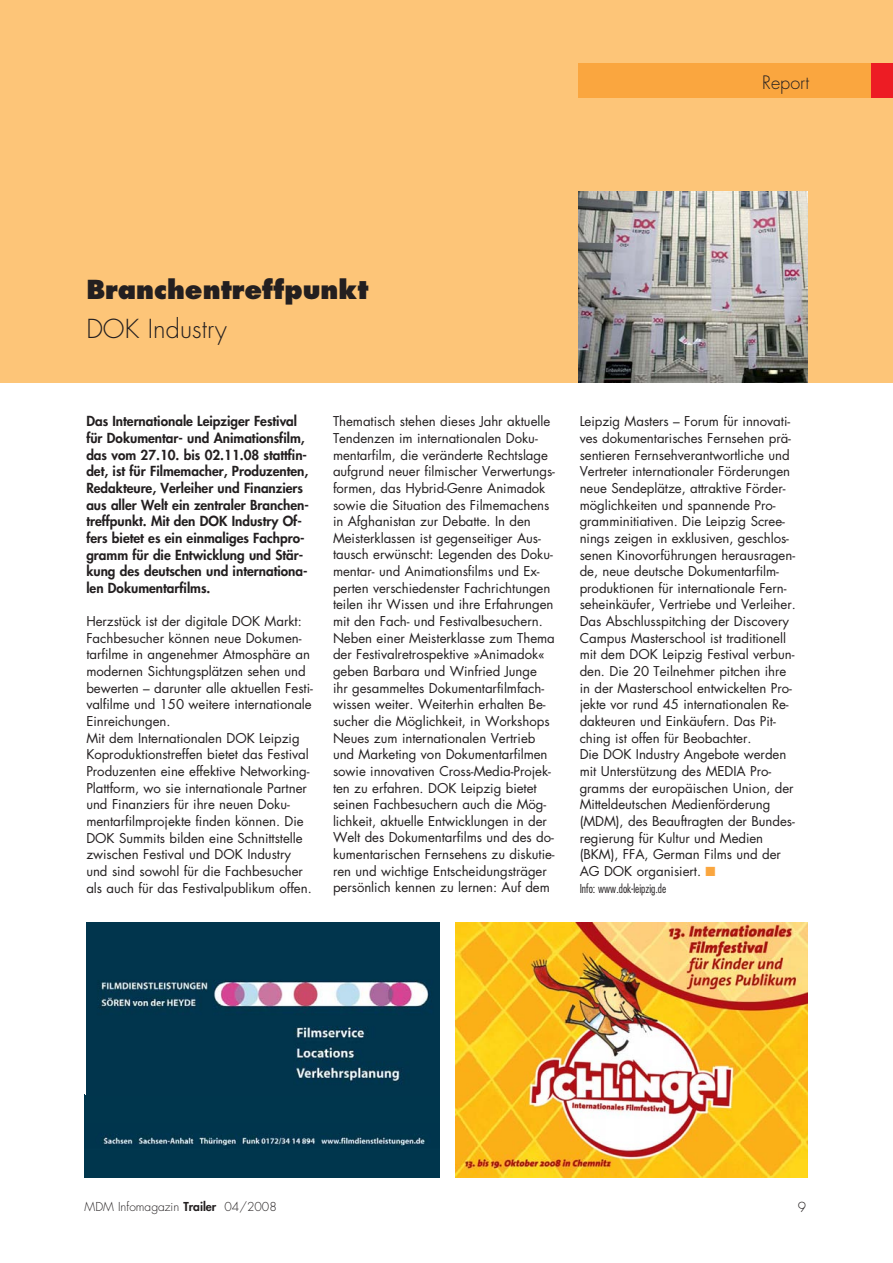
<style>
.page{position:relative;width:893px;height:1263px;background:#fff}
.page>*{position:absolute;margin:0;border:0;box-sizing:border-box;transform-origin:0 0}
.t1{font:800 25.5px "Futura LT";color:#231f20}
.t2{font:300 25.5px "Futura";color:#231f20}
.t3{font:300 18px "Futura";color:#231f20}
.t4{font:800 13.5px/16.6px "Futura";color:#231f20}
.t5{font:300 13.5px "Futura";color:#231f20}
.t6{font:13.2px/16.6px "Futura LT";letter-spacing:-.005em;color:#231f20}
.t7{font:300 12px "Futura";color:#231f20}
.t8{font:300 condensed 12px "Futura";color:#231f20}
.s1{color:#faa63f}
.s2{font-weight:800}
</style>
<div class="page">
<div style="left:0;top:0;width:892px;height:383px;background:#fdc578"></div>
<div style="left:578px;top:64px;width:314px;height:34px;background:#faa63f"></div>
<div style="left:871px;top:64px;width:21px;height:34px;background:#ed1c24"></div>
<img style="left:578px;top:191px;width:230px;height:192px">
<img style="left:455px;top:923px;width:353px;height:254px">
<div style="left:85px;top:1095px;width:355px;height:28px;background:#00364d"></div>
<div style="left:85px;top:1149px;width:354px;height:29px;background:#00364d"></div>
<img style="left:85px;top:1123px;width:354px;height:26px">
<svg style="left:86px;top:923px;width:354px;height:172px;background:#18435a"></svg>
<h2 class="t3" style="left:762px;top:74px;width:48px">Report</h2>
<h1 class="t1" style="left:86px;top:278px;width:284px">Branchentreffpunkt</h1>
<h1 class="t2" style="left:86px;top:317px;width:142px">DOK Industry</h1>
<p class="t4" style="left:86px;top:414px;width:224px">Das Internationale Leipziger Festival für Dokumentar- und Animationsfilm, das vom 27.10. bis 02.11.08 stattfin&shy;det, ist für Filmemacher, Produzenten, Redakteure, Verleiher und Finanziers aus aller Welt ein zentraler Branchen&shy;treffpunkt. Mit den DOK Industry Of&shy;fers bietet es ein einmaliges Fachpro&shy;gramm für die Entwicklung und Stär&shy;kung des deutschen und internationa&shy;len Dokumentarfilms.</p>
<p class="t6" style="left:86px;top:614px;width:228px">Herzstück ist der digitale DOK Markt:<br>Fachbesucher können neue Dokumen&shy;tarfilme in angenehmer Atmosphäre an modernen Sichtungsplätzen sehen und bewerten – darunter alle aktuellen Festi&shy;valfilme und 150 weitere internationale Einreichungen.<br>Mit dem Internationalen DOK Leipzig Koproduktionstreffen bietet das Festival Produzenten eine effektive Networking-Plattform, wo sie internationale Partner und Finanziers für ihre neuen Doku&shy;mentarfilmprojekte finden können. Die DOK Summits bilden eine Schnittstelle zwischen Festival und DOK Industry und sind sowohl für die Fachbesucher als auch für das Festivalpublikum offen.</p>
<p class="t6" style="left:333px;top:414px;width:223px">Thematisch stehen dieses Jahr aktuelle Tendenzen im internationalen Doku&shy;mentarfilm, die veränderte Rechtslage aufgrund neuer filmischer Verwertungs&shy;formen, das Hybrid-Genre Animadok sowie die Situation des Filmemachens in Afghanistan zur Debatte. In den Meisterklassen ist gegenseitiger Aus&shy;tausch erwünscht: Legenden des Doku&shy;mentar- und Animationsfilms und Ex&shy;perten verschiedenster Fachrichtungen teilen ihr Wissen und ihre Erfahrungen mit den Fach- und Festivalbesuchern.<br>Neben einer Meisterklasse zum Thema der Festivalretrospektive »Animadok« geben Barbara und Winfried Junge<br>ihr gesammeltes Dokumentarfilmfach&shy;wissen weiter. Weiterhin erhalten Be&shy;sucher die Möglichkeit, in Workshops Neues zum internationalen Vertrieb und Marketing von Dokumentarfilmen sowie innovativen Cross-Media-Projek&shy;ten zu erfahren. DOK Leipzig bietet seinen Fachbesuchern auch die Mög&shy;lichkeit, aktuelle Entwicklungen in der Welt des Dokumentarfilms und des do&shy;kumentarischen Fernsehens zu diskutie&shy;ren und wichtige Entscheidungsträger persönlich kennen zu lernen: Auf dem</p>
<p class="t6" style="left:580px;top:414px;width:218px">Leipzig Masters – Forum für innovati&shy;ves dokumentarisches Fernsehen prä&shy;sentieren Fernsehverantwortliche und Vertreter internationaler Förderungen neue Sendeplätze, attraktive Förder&shy;möglichkeiten und spannende Pro&shy;gramminitiativen. Die Leipzig Scree&shy;nings zeigen in exklusiven, geschlos&shy;senen Kinovorführungen herausragen&shy;de, neue deutsche Dokumentarfilm&shy;produktionen für internationale Fern&shy;seheinkäufer, Vertriebe und Verleiher.<br>Das Abschlusspitching der Discovery Campus Masterschool ist traditionell mit dem DOK Leipzig Festival verbun&shy;den. Die 20 Teilnehmer pitchen ihre in der Masterschool entwickelten Pro&shy;jekte vor rund 45 internationalen Re&shy;dakteuren und Einkäufern. Das Pit&shy;ching ist offen für Beobachter.<br>Die DOK Industry Angebote werden mit Unterstützung des MEDIA Pro&shy;gramms der europäischen Union, der Mitteldeutschen Medienförderung (MDM), des Beauftragten der Bundes&shy;regierung für Kultur und Medien (BKM), FFA, German Films und der AG DOK organisiert. <span class="s1">■</span></p>
<p class="t8" style="left:580px;top:883px;width:88px">Info: www.dok-leipzig.de</p>
<p class="t7" style="left:85px;top:1201px;width:194px">MDM Infomagazin <span class="s2">Trailer</span> 04/2008</p>
<p class="t5" style="left:798px;top:1201px;width:10px">9</p>
</div>
